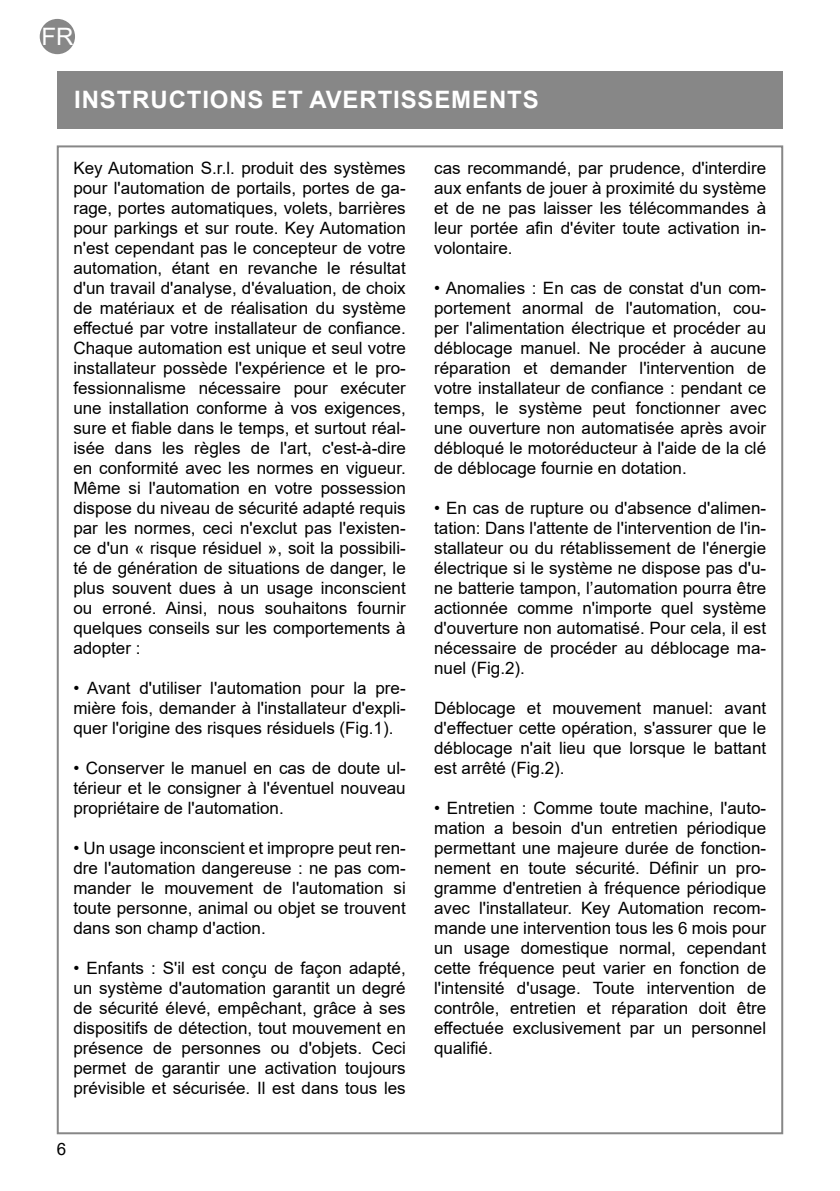
<style>
.page{position:relative;width:840px;height:1191px;background:#fff}
.page>*{position:absolute;margin:0;border:0;box-sizing:border-box;transform-origin:0 0}
.t1{font:700 24px "Arial";letter-spacing:.035em;color:#fff}
.t2{font:24px "Arial";color:#fff}
.t3{font:17px/20px "Arial";color:#000;text-align:justify}
</style>
<div class="page">
<div style="left:57px;top:71px;width:725px;height:58px;background:#878787"></div>
<div style="left:40px;top:19px;width:35px;height:35px;background:#878787;border-radius:50%"></div>
<h1 class="t2" style="left:41px;top:20px;width:33px">FR</h1>
<h1 class="t1" style="left:74px;top:82px;width:466px">INSTRUCTIONS ET AVERTISSEMENTS</h1>
<p class="t3" style="left:73px;top:158px;width:334px">Key Automation S.r.l. produit des systèmes pour l'automation de portails, portes de ga&shy;rage, portes automatiques, volets, barrières pour parkings et sur route. Key Automation n'est cependant pas le concepteur de votre automation, étant en revanche le résultat d'un travail d'analyse, d'évaluation, de choix de matériaux et de réalisation du système effectué par votre installateur de confiance.<br>Chaque automation est unique et seul votre installateur possède l'expérience et le pro&shy;fessionnalisme nécessaire pour exécuter une installation conforme à vos exigences, sure et fiable dans le temps, et surtout réal&shy;isée dans les règles de l'art, c'est-à-dire en conformité avec les normes en vigueur.<br>Même si l'automation en votre possession dispose du niveau de sécurité adapté requis par les normes, ceci n'exclut pas l'existen&shy;ce d'un « risque résiduel », soit la possibili&shy;té de génération de situations de danger, le plus souvent dues à un usage inconscient ou erroné. Ainsi, nous souhaitons fournir quelques conseils sur les comportements à adopter :</p>
<p class="t3" style="left:73px;top:678px;width:334px">• Avant d'utiliser l'automation pour la pre&shy;mière fois, demander à l'installateur d'expli&shy;quer l'origine des risques résiduels (Fig.1).</p>
<p class="t3" style="left:73px;top:758px;width:334px">• Conserver le manuel en cas de doute ul&shy;térieur et le consigner à l'éventuel nouveau propriétaire de l'automation.</p>
<p class="t3" style="left:73px;top:838px;width:334px">• Un usage inconscient et impropre peut ren&shy;dre l'automation dangereuse : ne pas com&shy;mander le mouvement de l'automation si toute personne, animal ou objet se trouvent dans son champ d'action.</p>
<p class="t3" style="left:73px;top:958px;width:334px">• Enfants : S'il est conçu de façon adapté, un système d'automation garantit un degré de sécurité élevé, empêchant, grâce à ses dispositifs de détection, tout mouvement en présence de personnes ou d'objets. Ceci permet de garantir une activation toujours prévisible et sécurisée. Il est dans tous les</p>
<p class="t3" style="left:57px;top:1138px;width:11px">6</p>
<p class="t3" style="left:434px;top:158px;width:333px">cas recommandé, par prudence, d'interdire aux enfants de jouer à proximité du système et de ne pas laisser les télécommandes à leur portée afin d'éviter toute activation in&shy;volontaire.</p>
<p class="t3" style="left:434px;top:278px;width:333px">• Anomalies : En cas de constat d'un com&shy;portement anormal de l'automation, cou&shy;per l'alimentation électrique et procéder au déblocage manuel. Ne procéder à aucune réparation et demander l'intervention de votre installateur de confiance : pendant ce temps, le système peut fonctionner avec une ouverture non automatisée après avoir débloqué le motoréducteur à l'aide de la clé de déblocage fournie en dotation.</p>
<p class="t3" style="left:434px;top:498px;width:333px">• En cas de rupture ou d'absence d'alimen&shy;tation: Dans l'attente de l'intervention de l'in&shy;stallateur ou du rétablissement de l'énergie électrique si le système ne dispose pas d'u&shy;ne batterie tampon, l’automation pourra être actionnée comme n'importe quel système d'ouverture non automatisé. Pour cela, il est nécessaire de procéder au déblocage ma&shy;nuel (Fig.2).</p>
<p class="t3" style="left:434px;top:698px;width:333px">Déblocage et mouvement manuel: avant d'effectuer cette opération, s'assurer que le déblocage n'ait lieu que lorsque le battant est arrêté (Fig.2).</p>
<p class="t3" style="left:434px;top:798px;width:333px">• Entretien : Comme toute machine, l'auto&shy;mation a besoin d'un entretien périodique permettant une majeure durée de fonction&shy;nement en toute sécurité. Définir un pro&shy;gramme d'entretien à fréquence périodique avec l'installateur. Key Automation recom&shy;mande une intervention tous les 6 mois pour un usage domestique normal, cependant cette fréquence peut varier en fonction de l'intensité d'usage. Toute intervention de contrôle, entretien et réparation doit être effectuée exclusivement par un personnel qualifié.</p>
</div>
